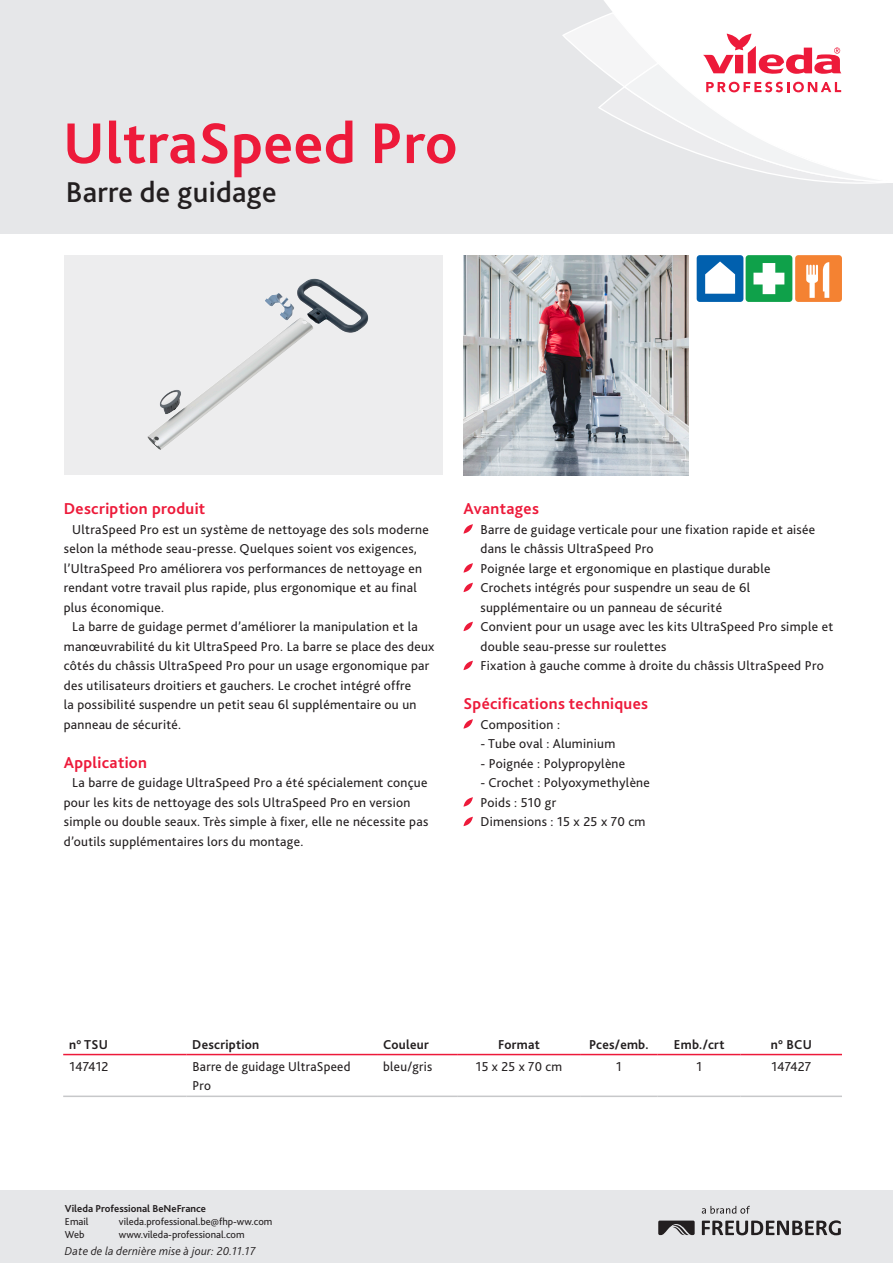
<style>
.page{position:relative;width:893px;height:1263px;background:#fff}
.page>*{position:absolute;margin:0;border:0;box-sizing:border-box;transform-origin:0 0}
.Headline{font:700 60px "Bliss";letter-spacing:.01em;color:#ed1a3a}
.Subline{font:500 30px "Bliss 2";letter-spacing:.01em;color:#231f20}
.Copy_cross_heading{font:700 16.5px "Bliss 2";letter-spacing:.02em;color:#ed1a3a}
.Copy_cross_heading-2{font:13.5px/19.5px "Bliss 2";letter-spacing:.02em;color:#231f20}
.Bullet_wings{font:13.5px/19.5px "Bliss 2";letter-spacing:.02em;color:#231f20}
.t1{font:700 13.5px "Bliss 2";letter-spacing:.02em;color:#231f20}
.Copy_cross_heading-3{font:italic 300 12px "Bliss 2";letter-spacing:.02em;color:#231f20}
.Footer_contact_Viled{font:10.5px "Bliss 2";color:#231f20}
.Footer_contact_Viled-2{font:700 10.5px "Bliss 2";color:#231f20}
</style>
<div class="page">
<div style="left:0;top:0;width:893px;height:234px;background:#e6e7e9"></div>
<div style="left:604px;top:0;width:289px;height:11px;background:#fff"></div>
<svg style="left:562px;top:11px;width:331px;height:173px"></svg>
<div style="left:0;top:1191px;width:893px;height:72px;background:#e6e7e9"></div>
<svg style="left:702px;top:1220px;width:139px;height:15px"></svg>
<svg style="left:658px;top:1220px;width:37px;height:15px"></svg>
<svg style="left:702px;top:1206px;width:48px;height:8px"></svg>
<div style="left:64px;top:255px;width:378px;height:220px;background:#ededee"></div>
<img style="left:147px;top:279px;width:222px;height:171px">
<img style="left:463px;top:255px;width:225px;height:220px">
<div style="left:697px;top:255px;width:46px;height:47px;background:#0160ae;border-radius:3px"></div>
<svg style="left:705px;top:261px;width:30px;height:33px"></svg>
<div style="left:746px;top:255px;width:46px;height:47px;background:#0fa14a;border-radius:3px"></div>
<svg style="left:753px;top:263px;width:31px;height:31px"></svg>
<svg style="left:463px;top:524px;width:10px;height:10px"></svg>
<svg style="left:463px;top:563px;width:10px;height:10px"></svg>
<svg style="left:463px;top:583px;width:10px;height:9px"></svg>
<svg style="left:463px;top:622px;width:10px;height:9px"></svg>
<svg style="left:463px;top:661px;width:10px;height:9px"></svg>
<svg style="left:463px;top:719px;width:10px;height:10px"></svg>
<svg style="left:463px;top:797px;width:10px;height:10px"></svg>
<svg style="left:463px;top:817px;width:10px;height:9px"></svg>
<div style="left:795px;top:255px;width:47px;height:47px;background:#f48232;border-radius:3px"></div>
<svg style="left:806px;top:262px;width:23px;height:36px"></svg>
<hr style="left:63px;top:1054px;width:123px;height:1px;background:#ed1a3a">
<hr style="left:186px;top:1054px;width:191px;height:1px;background:#ed1a3a">
<hr style="left:377px;top:1054px;width:81px;height:1px;background:#ed1a3a">
<hr style="left:458px;top:1054px;width:122px;height:1px;background:#ed1a3a">
<hr style="left:580px;top:1054px;width:78px;height:1px;background:#ed1a3a">
<hr style="left:658px;top:1054px;width:83px;height:1px;background:#ed1a3a">
<hr style="left:741px;top:1054px;width:101px;height:1px;background:#ed1a3a">
<hr style="left:63px;top:1095px;width:123px;height:2px;background:#c7c8ca">
<hr style="left:186px;top:1095px;width:191px;height:2px;background:#c7c8ca">
<hr style="left:377px;top:1095px;width:81px;height:2px;background:#c7c8ca">
<hr style="left:458px;top:1095px;width:122px;height:2px;background:#c7c8ca">
<hr style="left:580px;top:1095px;width:78px;height:2px;background:#c7c8ca">
<hr style="left:658px;top:1095px;width:83px;height:2px;background:#c7c8ca">
<hr style="left:741px;top:1095px;width:101px;height:2px;background:#c7c8ca">
<p class="Headline" style="left:63px;top:106px;width:396px">UltraSpeed Pro</p>
<p class="Subline" style="left:66px;top:173px;width:212px">Barre de guidage</p>
<p class="Copy_cross_heading" style="left:64px;top:498px;width:143px">Description produit</p>
<p class="Copy_cross_heading-2" style="left:64px;top:519px;width:366px;text-indent:9px">UltraSpeed Pro est un système de nettoyage des sols moderne selon la méthode seau-presse. Quelques soient vos exigences, l’UltraSpeed Pro améliorera vos performances de nettoyage en rendant votre travail plus rapide, plus ergonomique et au final plus économique.</p>
<p class="Copy_cross_heading-2" style="left:64px;top:617px;width:372px;text-indent:9px">La barre de guidage permet d’améliorer la manipulation et la manœuvrabilité du kit UltraSpeed Pro. La barre se place des deux côtés du châssis UltraSpeed Pro pour un usage ergonomique par des utilisateurs droitiers et gauchers. Le crochet intégré offre<br>la possibilité suspendre un petit seau 6l supplémentaire ou un panneau de sécurité.</p>
<p class="Copy_cross_heading" style="left:64px;top:752px;width:85px">Application</p>
<p class="Copy_cross_heading-2" style="left:64px;top:773px;width:366px;text-indent:9px">La barre de guidage UltraSpeed Pro a été spécialement conçue pour les kits de nettoyage des sols UltraSpeed Pro en version simple ou double seaux. Très simple à fixer, elle ne nécessite pas d’outils supplémentaires lors du montage.</p>
<p class="Copy_cross_heading" style="left:463px;top:498px;width:77px">Avantages</p>
<p class="Bullet_wings" style="left:480px;top:519px;width:336px">Barre de guidage verticale pour une fixation rapide et aisée dans le châssis UltraSpeed Pro</p>
<p class="Bullet_wings" style="left:480px;top:558px;width:292px">Poignée large et ergonomique en plastique durable</p>
<p class="Bullet_wings" style="left:480px;top:578px;width:271px">Crochets intégrés pour suspendre un seau de 6l</p>
<p class="Bullet_wings" style="left:480px;top:597px;width:243px">supplémentaire ou un panneau de sécurité</p>
<p class="Bullet_wings" style="left:480px;top:617px;width:354px">Convient pour un usage avec les kits UltraSpeed Pro simple et</p>
<p class="Bullet_wings" style="left:480px;top:636px;width:187px">double seau-presse sur roulettes</p>
<p class="Bullet_wings" style="left:480px;top:656px;width:345px">Fixation à gauche comme à droite du châssis UltraSpeed Pro</p>
<p class="Copy_cross_heading" style="left:463px;top:693px;width:186px">Spécifications techniques</p>
<p class="Bullet_wings" style="left:480px;top:714px;width:81px">Composition :</p>
<p class="Bullet_wings" style="left:480px;top:734px;width:136px">- Tube oval : Aluminium</p>
<p class="Bullet_wings" style="left:480px;top:753px;width:146px">- Poignée : Polypropylène</p>
<p class="Bullet_wings" style="left:480px;top:773px;width:171px">- Crochet : Polyoxymethylène</p>
<p class="Bullet_wings" style="left:480px;top:792px;width:77px">Poids : 510 gr</p>
<p class="Bullet_wings" style="left:480px;top:812px;width:167px">Dimensions : 15 x 25 x 70 cm</p>
<p class="t1" style="left:69px;top:1036px;width:40px">n° TSU</p>
<p class="t1" style="left:192px;top:1036px;width:68px">Description</p>
<p class="t1" style="left:383px;top:1036px;width:47px">Couleur</p>
<p class="t1" style="left:498px;top:1036px;width:43px">Format</p>
<p class="t1" style="left:589px;top:1036px;width:61px">Pces/emb.</p>
<p class="t1" style="left:674px;top:1036px;width:52px">Emb./crt</p>
<p class="t1" style="left:771px;top:1036px;width:42px">n° BCU</p>
<p class="Copy_cross_heading-2" style="left:69px;top:1056px;width:40px">147412</p>
<p class="Copy_cross_heading-2" style="left:193px;top:1056px;width:159px">Barre de guidage UltraSpeed<br>Pro</p>
<p class="Copy_cross_heading-2" style="left:383px;top:1056px;width:50px">bleu/gris</p>
<p class="Copy_cross_heading-2" style="left:476px;top:1056px;width:88px">15 x 25 x 70 cm</p>
<p class="Copy_cross_heading-2" style="left:616px;top:1056px;width:7px">1</p>
<p class="Copy_cross_heading-2" style="left:696px;top:1056px;width:7px">1</p>
<p class="Copy_cross_heading-2" style="left:772px;top:1056px;width:41px">147427</p>
<p class="Footer_contact_Viled-2" style="left:65px;top:1202px;width:143px">Vileda Professional BeNeFrance</p>
<p class="Footer_contact_Viled" style="left:65px;top:1215px;width:25px">Email</p>
<p class="Footer_contact_Viled" style="left:119px;top:1215px;width:155px">vileda.professional.be@fhp-ww.com</p>
<p class="Footer_contact_Viled" style="left:65px;top:1228px;width:21px">Web</p>
<p class="Footer_contact_Viled" style="left:119px;top:1228px;width:127px">www.vileda-professional.com</p>
<p class="Copy_cross_heading-3" style="left:65px;top:1244px;width:192px">Date de la dernière mise à jour: 20.11.17</p>
</div>
